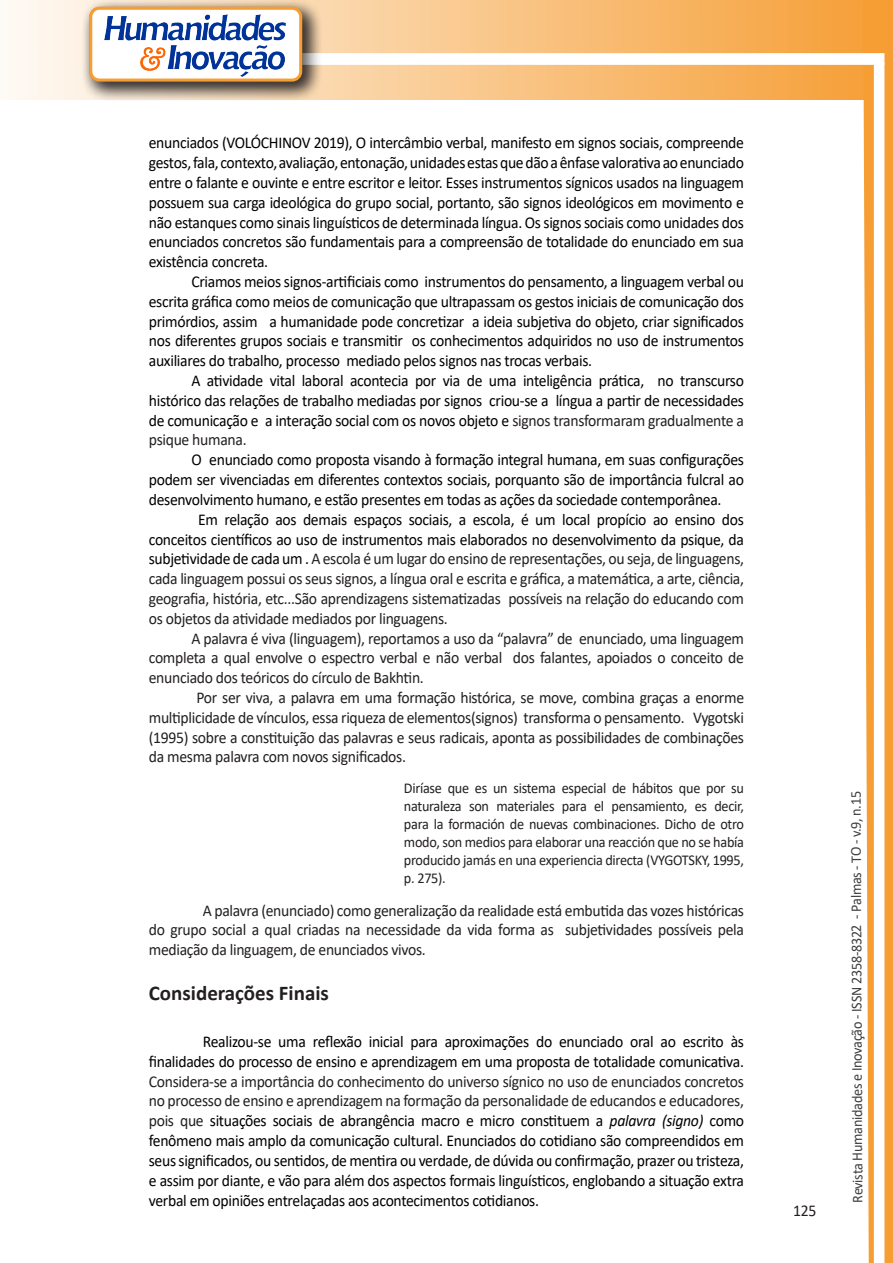
<style>
.page{position:relative;width:893px;height:1263px;background:#fff}
.page>*{position:absolute;margin:0;border:0;box-sizing:border-box;transform-origin:0 0}
.Titulo_2{font:700 21px "Calibri";color:#231f20}
.texto{font:16.5px/19.8px "Calibri";letter-spacing:-.02em;color:#000;text-align:justify;scale:.95 1}
.texto-2{font:16.5px/19.8px "Calibri";letter-spacing:-.02em;color:#231f20;text-align:justify;scale:.95 1}
.citacao{font:15px/18px "Calibri";letter-spacing:-.02em;color:#231f20;text-align:justify;scale:.95 1}
.t1{font:15px "Calibri";letter-spacing:-.025em;color:#3e3e3f;scale:.95 1}
.s1{color:#231f20}
.s2{color:#000}
.s3{font-style:italic}
</style>
<div class="page">
<svg style="left:5px;top:0;width:858px;height:100px;background:#f9c484"></svg>
<div style="left:302px;top:53px;width:582px;height:12px;background:#fff;border:2px solid #fff"></div>
<svg style="left:863px;top:0;width:30px;height:1263px"></svg>
<div style="left:81px;top:0;width:241px;height:102px;background:#231f20;opacity:.75"></div>
<div style="left:91px;top:8px;width:210px;height:72px;background:#fff;border-radius:9px"></div>
<img style="left:104px;top:14px;width:181px;height:62px">
<div style="left:89px;top:7px;width:213px;height:75px;border:3px solid #f69e34;border-radius:9px"></div>
<p class="texto" style="left:149px;top:133px;width:628px">enunciados (VOLÓCHINOV 2019), O intercâmbio verbal, manifesto em signos sociais, compreende gestos, fala, contexto, avaliação, entonação, unidades estas que dão a ênfase valorativa ao enunciado entre o falante e ouvinte e entre escritor e leitor. Esses instrumentos sígnicos usados na linguagem possuem sua carga ideológica do grupo social, portanto, são signos ideológicos em movimento e não estanques como sinais linguísticos de determinada língua. Os signos sociais como unidades dos enunciados concretos são fundamentais para a compreensão de totalidade do enunciado em sua existência concreta.</p>
<p class="texto" style="left:149px;top:271px;width:628px;text-indent:43px">Criamos meios signos-artificiais como instrumentos do pensamento, a linguagem verbal ou escrita gráfica como meios de comunicação que ultrapassam os gestos iniciais de comunicação dos primórdios, assim a humanidade pode concretizar a ideia subjetiva do objeto, criar significados nos diferentes grupos sociais e transmitir os conhecimentos adquiridos no uso de instrumentos auxiliares do trabalho, processo mediado pelos signos nas trocas verbais.</p>
<p class="texto" style="left:149px;top:370px;width:628px;text-indent:43px">A atividade vital laboral acontecia por via de uma inteligência prática, no transcurso histórico das relações de trabalho mediadas por signos criou-se a língua a partir de necessidades de comunicação e a interação social com os novos objeto e <span class="s1">signos transformaram gradualmente a psique humana.</span></p>
<p class="texto" style="left:149px;top:449px;width:628px;text-indent:43px">O enunciado como proposta visando à formação integral humana, em suas configurações podem ser vivenciadas em diferentes contextos sociais, porquanto são de importância fulcral ao desenvolvimento humano, e estão presentes em todas as ações da sociedade contemporânea.</p>
<p class="texto-2" style="left:149px;top:509px;width:628px;text-indent:49px"><span class="s2">Em relação aos demais espaços sociais, a escola, é um local propício ao ensino dos conceitos científicos ao uso de instrumentos mais elaborados no desenvolvimento da psique, da subjetividade de cada um .</span> A escola é um lugar do ensino de representações, ou seja, de linguagens, cada linguagem possui os seus signos, a língua oral e escrita e gráfica, a matemática, a arte, ciência, geografia, história, etc...São aprendizagens sistematizadas possíveis na relação do educando com os objetos da atividade mediados por linguagens.</p>
<p class="texto-2" style="left:149px;top:628px;width:628px;text-indent:43px">A palavra é viva (linguagem), reportamos a uso da “palavra” de enunciado, uma linguagem completa a qual envolve o espectro verbal e não verbal dos falantes, apoiados o conceito de enunciado dos teóricos do círculo de Bakhtin.</p>
<p class="texto-2" style="left:149px;top:687px;width:628px;text-indent:48px">Por ser viva, a palavra em uma formação histórica, se move, combina graças a enorme multiplicidade de vínculos, essa riqueza de elementos(signos) transforma o pensamento. Vygotski (1995) sobre a constituição das palavras e seus radicais, aponta as possibilidades de combinações da mesma palavra com novos significados.</p>
<p class="citacao" style="left:404px;top:779px;width:360px">Diríase que es un sistema especial de hábitos que por su naturaleza son materiales para el pensamiento, es decir, para la formación de nuevas combinaciones. Dicho de otro modo, son medios para elaborar una reacción que no se había producido jamás en una experiencia directa (VYGOTSKY, 1995, p. 275).</p>
<p class="texto-2" style="left:149px;top:900px;width:628px;text-indent:54px">A palavra (enunciado) como generalização da realidade está embutida das vozes históricas do grupo social a qual criadas na necessidade da vida forma as subjetividades possíveis pela mediação da linguagem, de enunciados vivos.</p>
<p class="Titulo_2" style="left:149px;top:978px;width:182px">Considerações Finais</p>
<p class="texto" style="left:149px;top:1031px;width:628px;text-indent:54px">Realizou-se uma reflexão inicial para aproximações do enunciado oral ao escrito às finalidades do processo de ensino e aprendizagem em uma proposta de totalidade comunicativa.<br><span class="s1">Considera-se a importância do conhecimento do universo sígnico no uso de enunciados concretos no processo de ensino e aprendizagem na formação da personalidade de educandos e educadores, pois que</span> situações sociais de abrangência macro e micro constituem a <span class="s3">palavra (signo)</span> como fenômeno mais amplo da comunicação cultural. Enunciados do cotidiano são compreendidos em seus significados, ou sentidos, de mentira ou verdade, de dúvida ou confirmação, prazer ou tristeza, e assim por diante, e vão para além dos aspectos formais linguísticos, englobando a situação extra verbal em opiniões entrelaçadas aos acontecimentos cotidianos.</p>
<p class="texto-2" style="left:793px;top:1200px;width:26px">125</p>
<p class="t1" style="left:846px;top:1203px;width:435px;rotate:-90deg">Revista Humanidades e Inovação - ISSN 2358-8322 - Palmas - TO - v.9, n.15</p>
</div>
